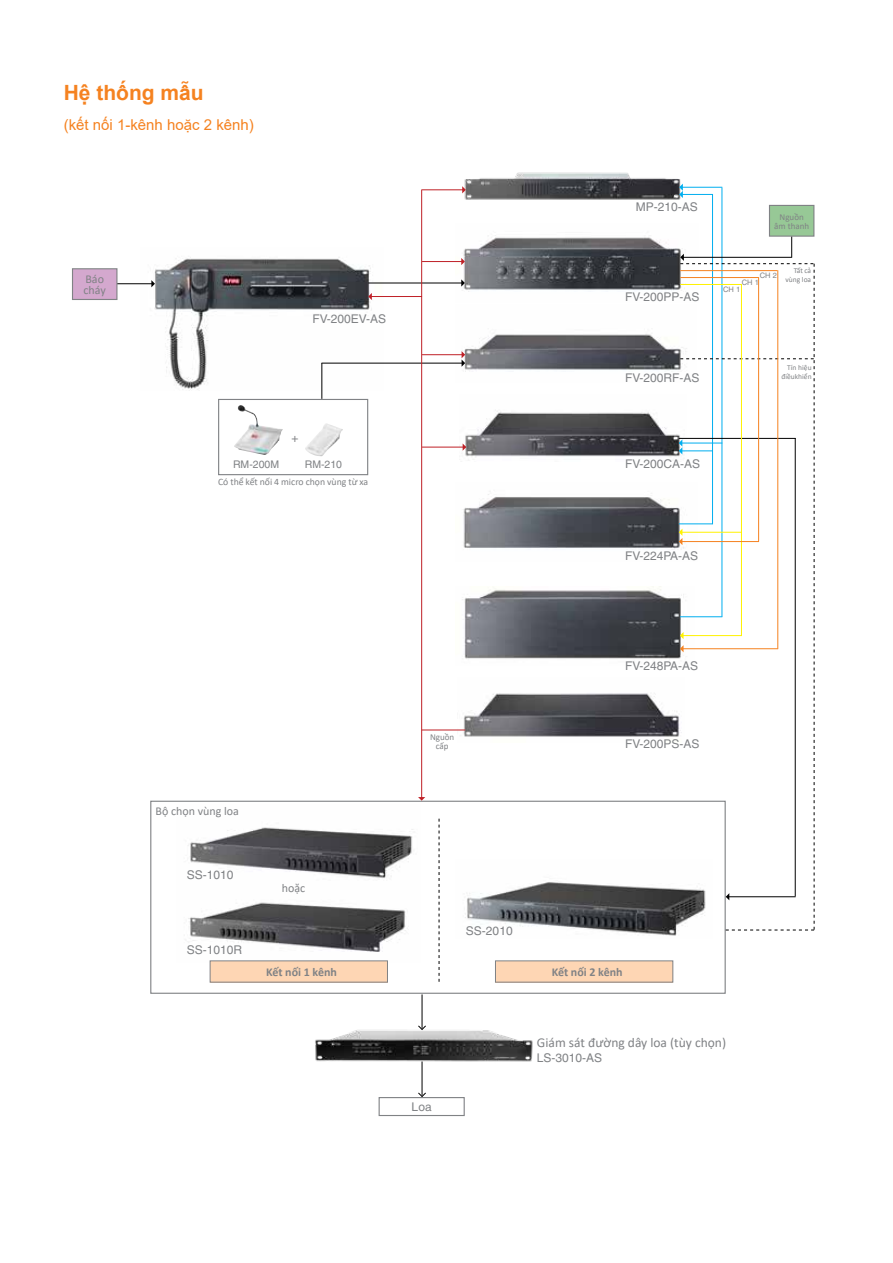
<style>
.page{position:relative;width:893px;height:1263px;background:#fff}
.page>*{position:absolute;margin:0;border:0;box-sizing:border-box;transform-origin:0 0}
.t1{font:700 21px "Arial";color:#f58220}
.t2{font:15px "Arial";color:#f58220}
.t3{font:13.5px "Calibri";color:#808285}
.t4{font:12px "Helvetica";color:#808285}
.t5{font:12px/10.5px "Calibri";color:#808285}
.t6{font:700 12px "Calibri";color:#808285}
.t7{font:10.5px "Helvetica";color:#808285}
.t8{font:9.75px "Calibri";color:#808285}
.t9{font:9px/9px "Calibri";color:#808285;text-align:center}
.t10{font:7.5px/9px "Calibri";color:#808285;text-align:right}
.t11{font:7.5px "Helvetica";color:#808285}
</style>
<div class="page">
<div style="left:150px;top:801px;width:576px;height:193px;border:1px solid #808285"></div>
<img style="left:141px;top:257px;width:242px;height:133px">
<img style="left:455px;top:235px;width:224px;height:57px">
<img style="left:456px;top:172px;width:229px;height:28px">
<img style="left:455px;top:334px;width:224px;height:38px">
<img style="left:460px;top:411px;width:219px;height:50px">
<img style="left:463px;top:494px;width:216px;height:56px">
<img style="left:462px;top:589px;width:217px;height:70px">
<img style="left:458px;top:693px;width:221px;height:44px">
<img style="left:188px;top:827px;width:225px;height:135px">
<img style="left:465px;top:882px;width:214px;height:54px">
<svg style="left:439px;top:819px;width:1px;height:163px"></svg>
<div style="left:210px;top:961px;width:177px;height:21px;background:#fed6b4"></div>
<div style="left:210px;top:960px;width:178px;height:22px;border:1px solid #808285"></div>
<div style="left:495px;top:961px;width:178px;height:21px;background:#fed6b4"></div>
<div style="left:495px;top:960px;width:178px;height:22px;border:1px solid #808285"></div>
<hr style="left:368px;top:283px;width:95px;height:1px;background:#000">
<hr style="left:117px;top:283px;width:36px;height:1px;background:#000">
<div style="left:73px;top:269px;width:44px;height:30px;background:#d4a8ce"></div>
<div style="left:72px;top:268px;width:45px;height:32px;border:1px solid #808285"></div>
<div style="left:769px;top:205px;width:45px;height:31px;background:#97c896"></div>
<div style="left:769px;top:205px;width:45px;height:32px;border:1px solid #808285"></div>
<hr style="left:321px;top:363px;width:143px;height:1px;background:#000">
<hr style="left:321px;top:363px;width:1px;height:36px;background:#000">
<div style="left:218px;top:399px;width:150px;height:76px;border:1px solid #808285"></div>
<img style="left:234px;top:405px;width:47px;height:50px">
<img style="left:305px;top:423px;width:38px;height:33px">
<hr style="left:421px;top:189px;width:1px;height:610px;background:#bf2026">
<hr style="left:422px;top:730px;width:43px;height:1px;background:#bf2026">
<hr style="left:422px;top:447px;width:44px;height:1px;background:#bf2026">
<hr style="left:422px;top:354px;width:42px;height:1px;background:#bf2026">
<hr style="left:422px;top:261px;width:42px;height:1px;background:#bf2026">
<hr style="left:422px;top:189px;width:42px;height:1px;background:#bf2026">
<hr style="left:369px;top:296px;width:53px;height:1px;background:#bf2026">
<hr style="left:722px;top:188px;width:1px;height:429px;background:#00aeef">
<hr style="left:680px;top:187px;width:42px;height:1px;background:#00aeef">
<hr style="left:681px;top:194px;width:32px;height:1px;background:#00aeef">
<hr style="left:712px;top:194px;width:1px;height:330px;background:#00aeef">
<svg style="left:461px;top:279px;width:4px;height:8px"></svg>
<svg style="left:151px;top:280px;width:4px;height:7px"></svg>
<svg style="left:462px;top:186px;width:4px;height:7px"></svg>
<svg style="left:461px;top:258px;width:4px;height:7px"></svg>
<svg style="left:462px;top:351px;width:3px;height:16px"></svg>
<svg style="left:463px;top:443px;width:3px;height:8px"></svg>
<svg style="left:418px;top:797px;width:7px;height:4px"></svg>
<svg style="left:368px;top:293px;width:4px;height:7px"></svg>
<svg style="left:679px;top:184px;width:4px;height:14px"></svg>
<svg style="left:679px;top:237px;width:136px;height:694px"></svg>
<img style="left:315px;top:1023px;width:218px;height:45px">
<hr style="left:422px;top:994px;width:1px;height:34px;background:#000">
<svg style="left:417px;top:1025px;width:10px;height:5px"></svg>
<hr style="left:422px;top:1061px;width:1px;height:34px;background:#000">
<svg style="left:418px;top:1092px;width:8px;height:5px"></svg>
<div style="left:379px;top:1097px;width:86px;height:19px;border:1px solid #808285"></div>
<h1 class="t1" style="left:64px;top:78px;width:142px">Hệ thống mẫu</h1>
<p class="t2" style="left:64px;top:115px;width:192px">(kết nối 1-kênh hoặc 2 kênh)</p>
<p class="t5" style="left:84px;top:274px;width:24px">Báo cháy</p>
<p class="t4" style="left:313px;top:312px;width:75px">FV-200EV-AS</p>
<p class="t4" style="left:292px;top:430px;width:9px">+</p>
<p class="t7" style="left:233px;top:458px;width:48px">RM-200M</p>
<p class="t7" style="left:305px;top:458px;width:39px">RM-210</p>
<p class="t8" style="left:218px;top:475px;width:152px">Có thể kết nối 4 micro chọn vùng từ xa</p>
<p class="t4" style="left:636px;top:199px;width:64px">MP-210-AS</p>
<p class="t4" style="left:625px;top:290px;width:76px">FV-200PP-AS</p>
<p class="t9" style="left:774px;top:212px;width:37px">Nguồn âm thanh</p>
<p class="t11" style="left:760px;top:271px;width:19px">CH 2</p>
<p class="t11" style="left:742px;top:278px;width:19px">CH 1</p>
<p class="t11" style="left:723px;top:285px;width:19px">CH 1</p>
<p class="t10" style="left:785px;top:266px;width:27px">Tất cả vùng loa</p>
<p class="t4" style="left:625px;top:370px;width:76px">FV-200RF-AS</p>
<p class="t10" style="left:781px;top:363px;width:32px">Tín hiệu điềukhiển</p>
<p class="t4" style="left:625px;top:456px;width:77px">FV-200CA-AS</p>
<p class="t4" style="left:625px;top:549px;width:74px">FV-224PA-AS</p>
<p class="t5" style="left:156px;top:806px;width:85px">Bộ chọn vùng loa</p>
<p class="t4" style="left:187px;top:868px;width:48px">SS-1010</p>
<p class="t4" style="left:187px;top:942px;width:57px">SS-1010R</p>
<p class="t5" style="left:282px;top:882px;width:25px">hoặc</p>
<p class="t9" style="left:430px;top:732px;width:26px">Nguồn cấp</p>
<p class="t4" style="left:466px;top:924px;width:48px">SS-2010</p>
<p class="t4" style="left:625px;top:659px;width:74px">FV-248PA-AS</p>
<p class="t4" style="left:625px;top:736px;width:76px">FV-200PS-AS</p>
<p class="t6" style="left:266px;top:963px;width:72px">Kết nối 1 kênh</p>
<p class="t6" style="left:552px;top:964px;width:72px">Kết nối 2 kênh</p>
<p class="t4" style="left:412px;top:1100px;width:22px">Loa</p>
<p class="t3" style="left:537px;top:1033px;width:191px">Giám sát đường dây loa (tùy chọn)</p>
<p class="t4" style="left:537px;top:1050px;width:67px">LS-3010-AS</p>
</div>
